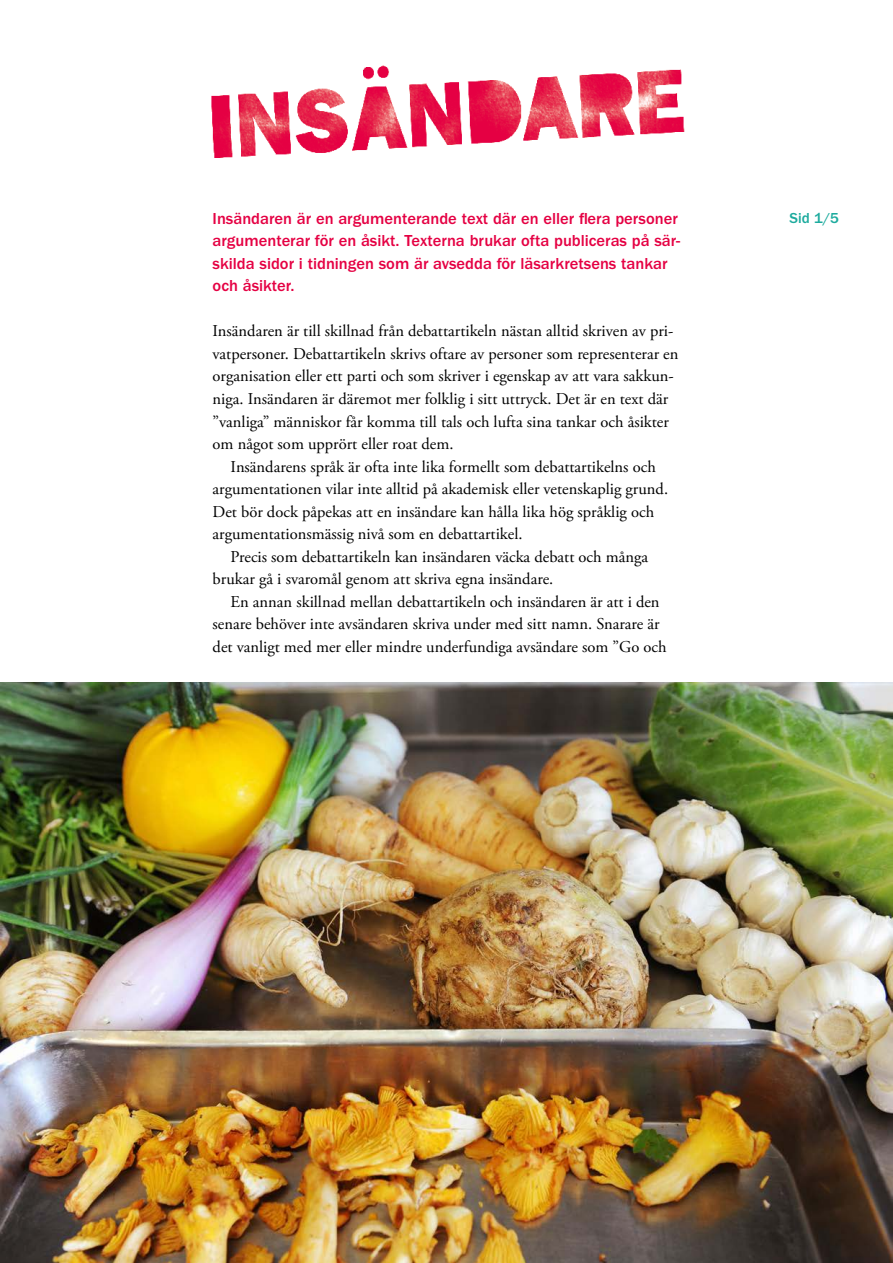
<style>
.page{position:relative;width:893px;height:1263px;background:#fff}
.page>*{position:absolute;margin:0;border:0;box-sizing:border-box;transform-origin:0 0}
.t1{font:16.5px/22.5px "Adobe Garamond Pro";color:#000}
.t2{font:500 16.5px/22.5px "ITC Franklin Gothic Std";color:#e50043}
.t3{font:500 15px "ITC Franklin Gothic Std";color:#1dab9e}
</style>
<div class="page">
<img style="left:211px;top:65px;width:474px;height:93px">
<img style="left:0;top:682px;width:893px;height:581px">
<p class="t2" style="left:213px;top:207px;width:469px">Insändaren är en argumenterande text där en eller flera personer argumenterar för en åsikt. Texterna brukar ofta publiceras på sär&shy;skilda sidor i tidningen som är avsedda för läsarkretsens tankar och åsikter.</p>
<p class="t1" style="left:213px;top:321px;width:467px">Insändaren är till skillnad från debattartikeln nästan alltid skriven av pri&shy;vatpersoner. Debattartikeln skrivs oftare av personer som representerar en organisation eller ett parti och som skriver i egenskap av att vara sakkun&shy;niga. Insändaren är däremot mer folklig i sitt uttryck. Det är en text där ”vanliga” människor får komma till tals och lufta sina tankar och åsikter om något som upprört eller roat dem.</p>
<p class="t1" style="left:213px;top:456px;width:457px;text-indent:18px">Insändarens språk är ofta inte lika formellt som debattartikelns och argumentationen vilar inte alltid på akademisk eller vetenskaplig grund.<br>Det bör dock påpekas att en insändare kan hålla lika hög språklig och argumentationsmässig nivå som en debattartikel.</p>
<p class="t1" style="left:213px;top:546px;width:437px;text-indent:18px">Precis som debattartikeln kan insändaren väcka debatt och många brukar gå i svaromål genom att skriva egna insändare.</p>
<p class="t1" style="left:213px;top:591px;width:456px;text-indent:18px">En annan skillnad mellan debattartikeln och insändaren är att i den senare behöver inte avsändaren skriva under med sitt namn. Snarare är det vanligt med mer eller mindre underfundiga avsändare som ”Go och</p>
<p class="t3" style="left:789px;top:210px;width:51px">Sid 1/5</p>
</div>
